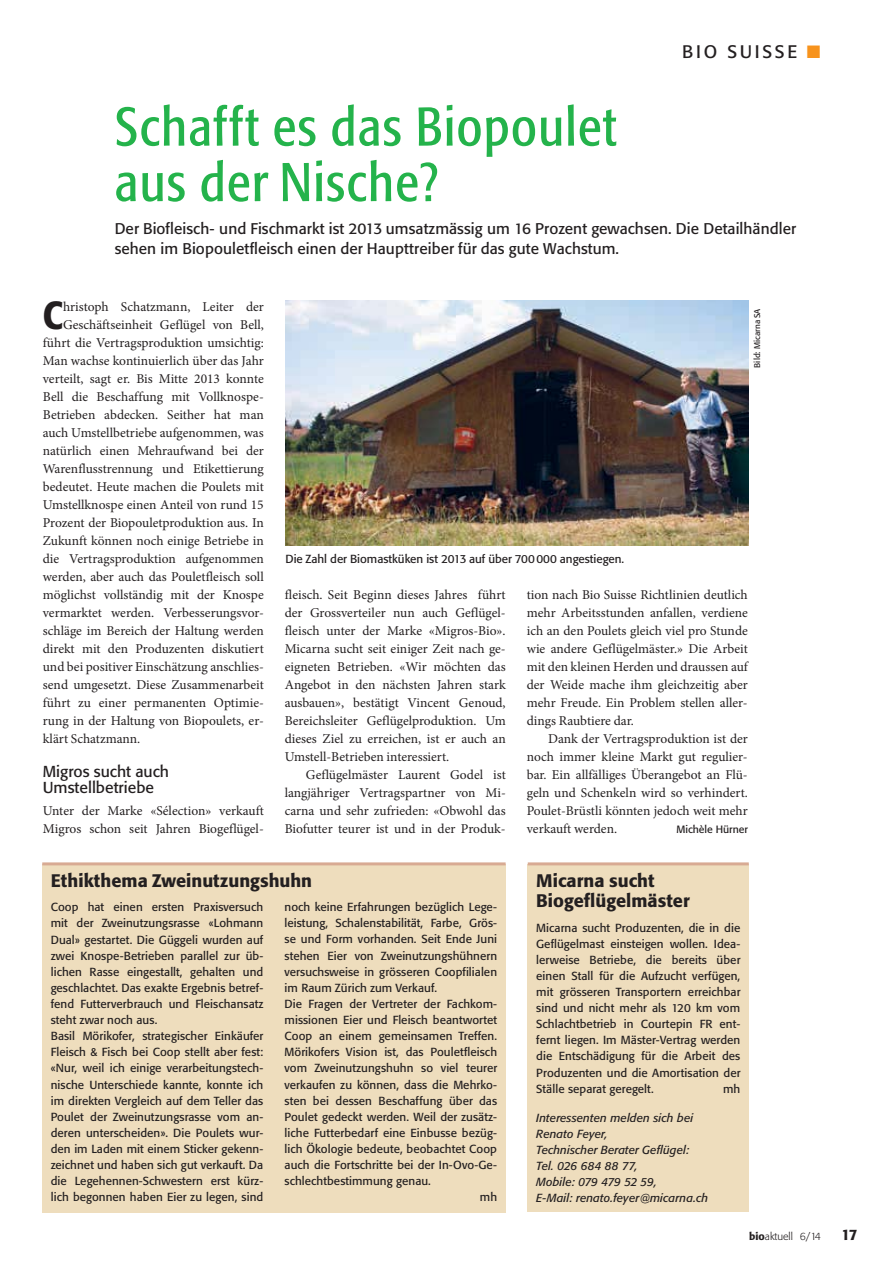
<style>
.page{position:relative;width:893px;height:1263px;background:#fff}
.page>*{position:absolute;margin:0;border:0;box-sizing:border-box;transform-origin:0 0}
.t1{font:condensed 54px/55.5px "Formata BQ";letter-spacing:.025em;color:#24b34b}
.t2{font:500 condensed 38.85px "Formata BQ";color:#231f20}
.t3{font:500 18px/20.2px "Formata BQ";color:#231f20}
.t4{font:18px "Formata BQ";letter-spacing:.15em;color:#231f20}
.t5{font:15.75px/16.5px "Formata BQ";color:#231f20}
.t6{font:15.3px/19.8px "Formata BQ";letter-spacing:.005em;color:#231f20}
.t7{font:500 15px "Formata BQ";color:#231f20}
.t8{font:13.5px/18px "Minion Pro";color:#231f20;text-align:justify}
.t9{font:11.55px/16px "Formata BQ";letter-spacing:.005em;color:#231f20;text-align:justify}
.t10{font:italic 11.55px/16px "Formata BQ";letter-spacing:.005em;color:#231f20}
.t11{font:300 10.5px "Formata BQ";color:#231f20}
.t12{font:10.5px "Formata BQ";color:#231f20}
.t13{font:8.25px "Formata BQ";color:#231f20}
.s1{color:#f7931d}
.s2{font-weight:500}
</style>
<div class="page">
<div style="left:528px;top:864px;width:221px;height:347px;background:#eeddbd"></div>
<hr style="left:528px;top:862px;width:221px;height:3px;background:#d8aa93">
<div style="left:42px;top:864px;width:464px;height:348px;background:#eeddbd"></div>
<hr style="left:42px;top:862px;width:464px;height:3px;background:#d8aa93">
<img style="left:285px;top:300px;width:464px;height:245px">
<h3 class="t4" style="left:682px;top:42px;width:140px">BIO SUISSE <span class="s1">■</span></h3>
<h1 class="t1" style="left:115px;top:101px;width:503px">Schafft es das Biopoulet aus der Nische?</h1>
<p class="t6" style="left:115px;top:219px;width:683px">Der Biofleisch- und Fischmarkt ist 2013 umsatzmässig um 16 Prozent gewachsen. Die Detailhändler sehen im Biopouletfleisch einen der Haupttreiber für das gute Wachstum.</p>
<h2 class="t2" style="left:43px;top:292px;width:22px">C</h2>
<p class="t8" style="left:63px;top:299px;width:202px">hristoph Schatzmann, Leiter der</p>
<p class="t13" style="left:753px;top:368px;width:61px;rotate:-90deg">Bild: Micarna SA</p>
<p class="t8" style="left:63px;top:317px;width:202px">Geschäftseinheit Geflügel von Bell,</p>
<p class="t8" style="left:43px;top:335px;width:223px">führt die Vertragsproduktion umsichtig:</p>
<p class="t8" style="left:43px;top:353px;width:223px">Man wachse kontinuierlich über das Jahr</p>
<p class="t8" style="left:43px;top:371px;width:222px">verteilt, sagt er. Bis Mitte 2013 konnte</p>
<p class="t8" style="left:43px;top:389px;width:222px">Bell die Beschaffung mit Vollknospe-</p>
<p class="t8" style="left:43px;top:407px;width:223px">Betrieben abdecken. Seither hat man</p>
<p class="t8" style="left:43px;top:425px;width:222px">auch Umstellbetriebe aufgenommen, was</p>
<p class="t8" style="left:43px;top:443px;width:223px">natürlich einen Mehraufwand bei der</p>
<p class="t8" style="left:43px;top:461px;width:223px">Warenflusstrennung und Etikettierung</p>
<p class="t8" style="left:43px;top:479px;width:222px">bedeutet. Heute machen die Poulets mit</p>
<p class="t8" style="left:43px;top:497px;width:222px">Umstellknospe einen Anteil von rund 15</p>
<p class="t8" style="left:43px;top:515px;width:223px">Prozent der Biopouletproduktion aus. In</p>
<p class="t8" style="left:43px;top:533px;width:223px">Zukunft können noch einige Betriebe in</p>
<p class="t8" style="left:43px;top:551px;width:223px">die Vertragsproduktion aufgenommen</p>
<p class="t8" style="left:43px;top:569px;width:222px">werden, aber auch das Pouletfleisch soll</p>
<p class="t8" style="left:43px;top:587px;width:222px">möglichst vollständig mit der Knospe</p>
<p class="t8" style="left:43px;top:605px;width:223px">vermarktet werden. Verbesserungsvor-</p>
<p class="t8" style="left:43px;top:623px;width:222px">schläge im Bereich der Haltung werden</p>
<p class="t8" style="left:43px;top:641px;width:223px">direkt mit den Produzenten diskutiert</p>
<p class="t8" style="left:43px;top:659px;width:223px">und bei positiver Einschätzung anschlies-</p>
<p class="t8" style="left:43px;top:677px;width:223px">send umgesetzt. Diese Zusammenarbeit</p>
<p class="t8" style="left:43px;top:695px;width:223px">führt zu einer permanenten Optimie-</p>
<p class="t8" style="left:43px;top:713px;width:223px">rung in der Haltung von Biopoulets, er-</p>
<p class="t8" style="left:43px;top:731px;width:99px">klärt Schatzmann.</p>
<p class="t5" style="left:43px;top:763px;width:128px">Migros sucht auch<br>Umstellbetriebe</p>
<p class="t8" style="left:43px;top:803px;width:223px">Unter der Marke «Sélection» verkauft<br>Migros schon seit Jahren Biogeflügel-</p>
<p class="t9" style="left:285px;top:552px;width:340px">Die Zahl der Biomastküken ist 2013 auf über 700000 angestiegen.</p>
<p class="t8" style="left:285px;top:587px;width:223px">fleisch. Seit Beginn dieses Jahres führt der Grossverteiler nun auch Geflügel&shy;fleisch unter der Marke «Migros-Bio».<br>Micarna sucht seit einiger Zeit nach ge&shy;eigneten Betrieben. «Wir möchten das Angebot in den nächsten Jahren stark ausbauen», bestätigt Vincent Genoud, Bereichsleiter Geflügelproduktion. Um dieses Ziel zu erreichen, ist er auch an Umstell-Betrieben interessiert.</p>
<p class="t8" style="left:285px;top:767px;width:223px;text-indent:21px">Geflügelmäster Laurent Godel ist langjähriger Vertragspartner von Mi&shy;carna und sehr zufrieden: «Obwohl das Biofutter teurer ist und in der Produk-</p>
<p class="t8" style="left:527px;top:587px;width:223px">tion nach Bio Suisse Richtlinien deutlich mehr Arbeitsstunden anfallen, verdiene ich an den Poulets gleich viel pro Stunde wie andere Geflügelmäster.» Die Arbeit mit den kleinen Herden und draussen auf der Weide mache ihm gleichzeitig aber mehr Freude. Ein Problem stellen aller&shy;dings Raubtiere dar.</p>
<p class="t8" style="left:527px;top:731px;width:223px;text-indent:21px">Dank der Vertragsproduktion ist der noch immer kleine Markt gut regulier&shy;bar. Ein allfälliges Überangebot an Flü&shy;geln und Schenkeln wird so verhindert.<br>Poulet-Brüstli könnten jedoch weit mehr verkauft werden.</p>
<p class="t12" style="left:676px;top:824px;width:73px">Michèle Hürner</p>
<h3 class="t3" style="left:536px;top:871px;width:155px">Micarna sucht<br>Biogeflügelmäster</h3>
<p class="t9" style="left:536px;top:920px;width:206px">Micarna sucht Produzenten, die in die Geflügelmast einsteigen wollen. Idea&shy;lerweise Betriebe, die bereits über einen Stall für die Aufzucht verfügen, mit grösseren Transportern erreichbar sind und nicht mehr als 120 km vom Schlachtbetrieb in Courtepin FR ent&shy;fernt liegen. Im Mäster-Vertrag werden die Entschädigung für die Arbeit des Produzenten und die Amortisation der Ställe separat geregelt.</p>
<h3 class="t3" style="left:51px;top:871px;width:263px">Ethikthema Zweinutzungshuhn</h3>
<p class="t9" style="left:51px;top:900px;width:214px;text-align:left">Coop hat einen ersten Praxisversuch mit der Zweinutzungsrasse «Lohmann Dual» gestartet. Die Güggeli wurden auf zwei Knospe-Betrieben parallel zur üb&shy;lichen Rasse eingestallt, gehalten und geschlachtet. Das exakte Ergebnis betref&shy;fend Futterverbrauch und Fleischansatz steht zwar noch aus.<br>Basil Mörikofer, strategischer Einkäufer Fleisch &amp; Fisch bei Coop stellt aber fest: «Nur, weil ich einige verarbeitungstech&shy;nische Unterschiede kannte, konnte ich im direkten Vergleich auf dem Teller das Poulet der Zweinutzungsrasse vom an&shy;deren unterscheiden». Die Poulets wur&shy;den im Laden mit einem Sticker gekenn&shy;zeichnet und haben sich gut verkauft. Da die Legehennen-Schwestern erst kürz&shy;lich begonnen haben Eier zu legen, sind</p>
<p class="t9" style="left:285px;top:900px;width:214px">noch keine Erfahrungen bezüglich Lege-</p>
<p class="t9" style="left:285px;top:916px;width:214px">leistung, Schalenstabilität, Farbe, Grös-</p>
<p class="t9" style="left:285px;top:932px;width:214px">se und Form vorhanden. Seit Ende Juni</p>
<p class="t9" style="left:285px;top:948px;width:214px">stehen Eier von Zweinutzungshühnern</p>
<p class="t9" style="left:285px;top:964px;width:214px">versuchsweise in grösseren Coopfilialen</p>
<p class="t9" style="left:285px;top:980px;width:154px">im Raum Zürich zum Verkauf.</p>
<p class="t9" style="left:285px;top:996px;width:214px">Die Fragen der Vertreter der Fachkom-</p>
<p class="t9" style="left:285px;top:1013px;width:214px">missionen Eier und Fleisch beantwortet</p>
<p class="t9" style="left:285px;top:1029px;width:214px">Coop an einem gemeinsamen Treffen.</p>
<p class="t9" style="left:285px;top:1045px;width:214px">Mörikofers Vision ist, das Pouletfleisch</p>
<p class="t9" style="left:285px;top:1061px;width:214px">vom Zweinutzungshuhn so viel teurer</p>
<p class="t9" style="left:285px;top:1077px;width:214px">verkaufen zu können, dass die Mehrko-</p>
<p class="t9" style="left:285px;top:1093px;width:214px">sten bei dessen Beschaffung über das</p>
<p class="t9" style="left:285px;top:1109px;width:214px">Poulet gedeckt werden. Weil der zusätz-</p>
<p class="t9" style="left:285px;top:1125px;width:214px">liche Futterbedarf eine Einbusse bezüg-</p>
<p class="t9" style="left:285px;top:1141px;width:214px">lich Ökologie bedeute, beobachtet Coop</p>
<p class="t9" style="left:285px;top:1158px;width:214px">auch die Fortschritte bei der In-Ovo-Ge-</p>
<p class="t9" style="left:285px;top:1174px;width:148px">schlechtbestimmung genau.</p>
<p class="t9" style="left:480px;top:1190px;width:19px">mh</p>
<p class="t9" style="left:723px;top:1081px;width:19px">mh</p>
<p class="t10" style="left:536px;top:1110px;width:174px">Interessenten melden sich bei<br>Renato Feyer,<br>Technischer Berater Geflügel:<br>Tel. 026 684 88 77,<br>Mobile: 079 479 52 59,<br>E-Mail: renato.feyer@micarna.ch</p>
<p class="t11" style="left:749px;top:1231px;width:73px"><span class="s2">bio</span>aktuell 6/14</p>
<p class="t7" style="left:841px;top:1228px;width:18px">17</p>
</div>
